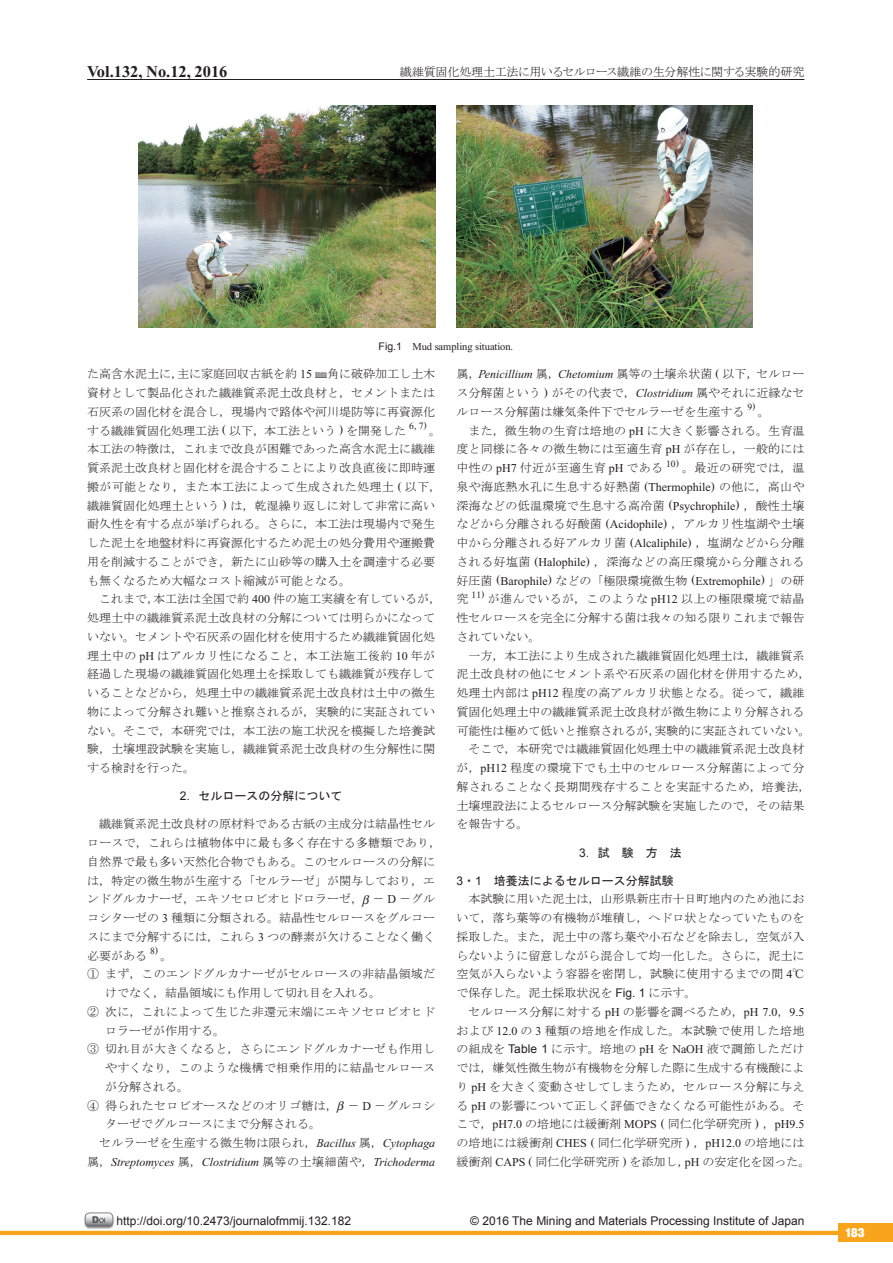
<style>
.page{position:relative;width:893px;height:1263px;background:#fff}
.page>*{position:absolute;margin:0;border:0;box-sizing:border-box;transform-origin:0 0}
.t1{font:700 16.5px "Times New Roman";color:#231f20}
.t2{font:13.5px "Helvetica Bold Condensed Plain";color:#fff}
.t3{font:12px/18.8px "MS Mincho";color:#231f20}
.t4{font:12px "MS Mincho";letter-spacing:.02em;color:#231f20}
.t5{font:12px "Arial";color:#231f20}
.t6{font:italic 12px "Times New Roman";color:#231f20}
.t7{font:12px "MS Gothic";color:#231f20}
.t8{font:12px "Times New Roman";color:#231f20}
.t9{font:12px "MS Mincho";letter-spacing:-.03em;color:#231f20}
.t10{font:10.5px "Times New Roman";letter-spacing:-.005em;color:#231f20}
.t11{font:9.6px "Times New Roman";color:#231f20}
.s1{font-family:"Arial"}
.s2{font-family:"Times New Roman"}
.s3{font-family:"Times New Roman";font-style:italic}
.s4{font-family:"MS Mincho";font-style:normal}
.s5{font-style:normal}
.s6{font-family:"MS Mincho"}
.s7{font-family:"MS Mincho";font-size:12px}
</style>
<div class="page">
<hr style="left:0;top:1231px;width:877px;height:4px;background:#f9a51b">
<div style="left:838px;top:1223px;width:55px;height:19px;background:#f9a51b"></div>
<div style="left:84px;top:1213px;width:31px;height:17px;background:#231f20;opacity:.51"></div>
<div style="left:85px;top:1213px;width:28px;height:14px;border:1px solid #808285;border-radius:5px"></div>
<svg style="left:85px;top:1213px;width:28px;height:13px"></svg>
<hr style="left:87px;top:79px;width:717px;height:1px;background:#231f20">
<img style="left:139px;top:106px;width:296px;height:222px">
<img style="left:456px;top:106px;width:297px;height:222px">
<h1 class="t1" style="left:87px;top:62px;width:142px">Vol.132, No.12, 2016</h1>
<p class="t9" style="left:400px;top:66px;width:406px">繊維質固化処理土工法に用いるセルロース繊維の生分解性に関する実験的研究</p>
<p class="t10" style="left:379px;top:340px;width:136px"><span class="s1">Fig.1</span> Mud sampling situation.</p>
<p class="t3" style="left:87px;top:365px;width:349px;text-align:justify">た高含水泥土に，主に家庭回収古紙を約 <span class="s2">15</span> ㎜角に破砕加工し土木資材として製品化された繊維質系泥土改良材と，セメントまたは石灰系の固化材を混合し，現場内で路体や河川堤防等に再資源化する繊維質固化処理工法 <span class="s2">(</span> 以下，本工法という <span class="s2">)</span> を開発した</p>
<p class="t11" style="left:409px;top:421px;width:19px">6, 7)</p>
<p class="t3" style="left:87px;top:421px;width:356px;text-indent:342px">。本工法の特徴は，これまで改良が困難であった高含水泥土に繊維質系泥土改良材と固化材を混合することにより改良直後に即時運搬が可能となり，また本工法によって生成された処理土 <span class="s2">(</span> 以下，繊維質固化処理土という <span class="s2">)</span> は，乾湿繰り返しに対して非常に高い耐久性を有する点が挙げられる。さらに，本工法は現場内で発生した泥土を地盤材料に再資源化するため泥土の処分費用や運搬費用を削減することができ，新たに山砂等の購入土を調達する必要も無くなるため大幅なコスト縮減が可能となる。<br>　これまで，本工法は全国で約 <span class="s2">400</span> 件の施工実績を有しているが，処理土中の繊維質系泥土改良材の分解については明らかになっていない。セメントや石灰系の固化材を使用するため繊維質固化処理土中の <span class="s2">pH</span> はアルカリ性になること，本工法施工後約 <span class="s2">10</span> 年が経過した現場の繊維質固化処理土を採取しても繊維質が残存していることなどから，処理土中の繊維質系泥土改良材は土中の微生物によって分解され難いと推察されるが，実験的に実証されていない。そこで，本研究では，本工法の施工状況を模擬した培養試験，土壌埋設試験を実施し，繊維質系泥土改良材の生分解性に関する検討を行った。</p>
<p class="t7" style="left:180px;top:790px;width:164px"><span class="s1">2</span>．セルロースの分解について</p>
<p class="t3" style="left:87px;top:815px;width:355px">　繊維質系泥土改良材の原材料である古紙の主成分は結晶性セルロースで，これらは植物体中に最も多く存在する多糖類であり，自然界で最も多い天然化合物でもある。このセルロースの分解には，特定の微生物が生産する「セルラーゼ」が関与しており，エンドグルカナーゼ，エキソセロビオヒドロラーゼ， － <span class="s2">D</span> －グルコシターゼの <span class="s2">3</span> 種類に分類される。結晶性セルロースをグルコースにまで分解するには，これら <span class="s2">3</span> つの酵素が欠けることなく働く必要がある</p>
<p class="t11" style="left:150px;top:945px;width:9px">8)</p>
<p class="t3" style="left:161px;top:946px;width:13px">。</p>
<p class="t4" style="left:87px;top:968px;width:349px">① まず，このエンドグルカナーゼがセルロースの非結晶領域だ</p>
<p class="t3" style="left:105px;top:983px;width:277px">けでなく，結晶領域にも作用して切れ目を入れる。</p>
<p class="t4" style="left:87px;top:1006px;width:350px">② 次に，これによって生じた非還元末端にエキソセロビオヒド</p>
<p class="t3" style="left:105px;top:1021px;width:121px">ロラーゼが作用する。</p>
<p class="t4" style="left:87px;top:1043px;width:350px">③ 切れ目が大きくなると，さらにエンドグルカナーゼも作用し</p>
<p class="t4" style="left:105px;top:1062px;width:332px">やすくなり，このような機構で相乗作用的に結晶セルロース</p>
<p class="t3" style="left:105px;top:1077px;width:85px">が分解される。</p>
<p class="t4" style="left:87px;top:1099px;width:349px">④ 得られたセロビオースなどのオリゴ糖は， － <span class="s2">D</span> －グルコシ</p>
<p class="t3" style="left:105px;top:1115px;width:217px">ターゼでグルコースにまで分解される。</p>
<p class="t3" style="left:87px;top:1133px;width:350px">　セルラーゼを生産する微生物は限られ，<span class="s3">Bacillus</span> 属，<span class="s3">Cytophaga</span></p>
<p class="t6" style="left:87px;top:1155px;width:350px"><span class="s4">属，</span>Streptomyces <span class="s4">属，</span>Clostridium <span class="s4">属等の土壌細菌や，</span>Trichoderma</p>
<p class="t5" style="left:116px;top:1213px;width:236px">http://doi.org/10.2473/journalofmmij.132.182</p>
<p class="t6" style="left:456px;top:368px;width:350px"><span class="s4">属，</span>Penicillium <span class="s4">属，</span>Chetomium <span class="s4">属等の土壌糸状菌</span> <span class="s5">(</span> <span class="s4">以下，セルロー</span></p>
<p class="t3" style="left:456px;top:383px;width:350px">ス分解菌という <span class="s2">)</span> がその代表で，<span class="s3">Clostridium</span> 属やそれに近縁なセルロース分解菌は嫌気条件下でセルラーゼを生産する <sup>9)</sup> 。<br>　また，微生物の生育は培地の <span class="s2">pH</span> に大きく影響される。生育温度と同様に各々の微生物には至適生育 <span class="s2">pH</span> が存在し，一般的には中性の <span class="s2">pH7</span> 付近が至適生育 <span class="s2">pH</span> である</p>
<p class="t11" style="left:666px;top:458px;width:14px">10)</p>
<p class="t3" style="left:456px;top:458px;width:350px;text-align:justify;text-indent:226px">。最近の研究では，温泉や海底熱水孔に生息する好熱菌 <span class="s2">(Thermophile)</span> の他に，高山や深海などの低温環境で生息する高冷菌 <span class="s2">(Psychrophile)</span> ，酸性土壌などから分離される好酸菌 <span class="s2">(Acidophile)</span> ，アルカリ性塩湖や土壌中から分離される好アルカリ菌 <span class="s2">(Alcaliphile)</span> ，塩湖などから分離される好塩菌 <span class="s2">(Halophile)</span> ，深海などの高圧環境から分離される</p>
<p class="t8" style="left:456px;top:574px;width:349px"><span class="s6">好圧菌</span> (Barophile) <span class="s6">などの「極限環境微生物</span> (Extremophile) <span class="s6">」の研</span></p>
<p class="t11" style="left:456px;top:589px;width:29px"><span class="s7">究</span> 11)</p>
<p class="t3" style="left:456px;top:590px;width:356px;text-indent:31px">が進んでいるが，このような <span class="s2">pH12</span> 以上の極限環境で結晶性セルロースを完全に分解する菌は我々の知る限りこれまで報告されていない。<br>　一方，本工法により生成された繊維質固化処理土は，繊維質系泥土改良材の他にセメント系や石灰系の固化材を併用するため，処理土内部は <span class="s2">pH12</span> 程度の高アルカリ状態となる。従って，繊維質固化処理土中の繊維質系泥土改良材が微生物により分解される可能性は極めて低いと推察されるが，実験的に実証されていない。　そこで，本研究では繊維質固化処理土中の繊維質系泥土改良材が，<span class="s2">pH12</span> 程度の環境下でも土中のセルロース分解菌によって分解されることなく長期間残存することを実証するため，培養法，土壌埋設法によるセルロース分解試験を実施したので，その結果を報告する。</p>
<p class="t7" style="left:579px;top:846px;width:104px"><span class="s1">3</span>．試　験　方　法</p>
<p class="t7" style="left:456px;top:874px;width:219px"><span class="s1">3</span>・<span class="s1">1</span>　培養法によるセルロース分解試験</p>
<p class="t3" style="left:456px;top:890px;width:356px">　本試験に用いた泥土は，山形県新庄市十日町地内のため池において，落ち葉等の有機物が堆積し，ヘドロ状となっていたものを採取した。また，泥土中の落ち葉や小石などを除去し，空気が入らないように留意しながら混合して均一化した。さらに，泥土に空気が入らないよう容器を密閉し，試験に使用するまでの間 <span class="s2">4</span>℃で保存した。泥土採取状況を <span class="s1">Fig. 1</span> に示す。<br>　セルロース分解に対する <span class="s2">pH</span> の影響を調べるため，<span class="s2">pH 7.0</span>，<span class="s2">9.5</span>および <span class="s2">12.0</span> の <span class="s2">3</span> 種類の培地を作成した。本試験で使用した培地の組成を <span class="s1">Table 1</span> に示す。培地の <span class="s2">pH</span> を <span class="s2">NaOH</span> 液で調節しただけでは，嫌気性微生物が有機物を分解した際に生成する有機酸により <span class="s2">pH</span> を大きく変動させしてしまうため，セルロース分解に与える <span class="s2">pH</span> の影響について正しく評価できなくなる可能性がある。そこで，<span class="s2">pH7.0</span> の培地には緩衝剤 <span class="s2">MOPS (</span> 同仁化学研究所 <span class="s2">)</span> ，<span class="s2">pH9.5</span>の培地には緩衝剤 <span class="s2">CHES (</span> 同仁化学研究所 <span class="s2">)</span> ，<span class="s2">pH12.0</span> の培地には緩衝剤 <span class="s2">CAPS (</span> 同仁化学研究所 <span class="s2">)</span> を添加し，<span class="s2">pH</span> の安定化を図った。</p>
<p class="t5" style="left:470px;top:1213px;width:336px">© 2016 The Mining and Materials Processing Institute of Japan</p>
<p class="t2" style="left:846px;top:1225px;width:20px">183</p>
</div>
